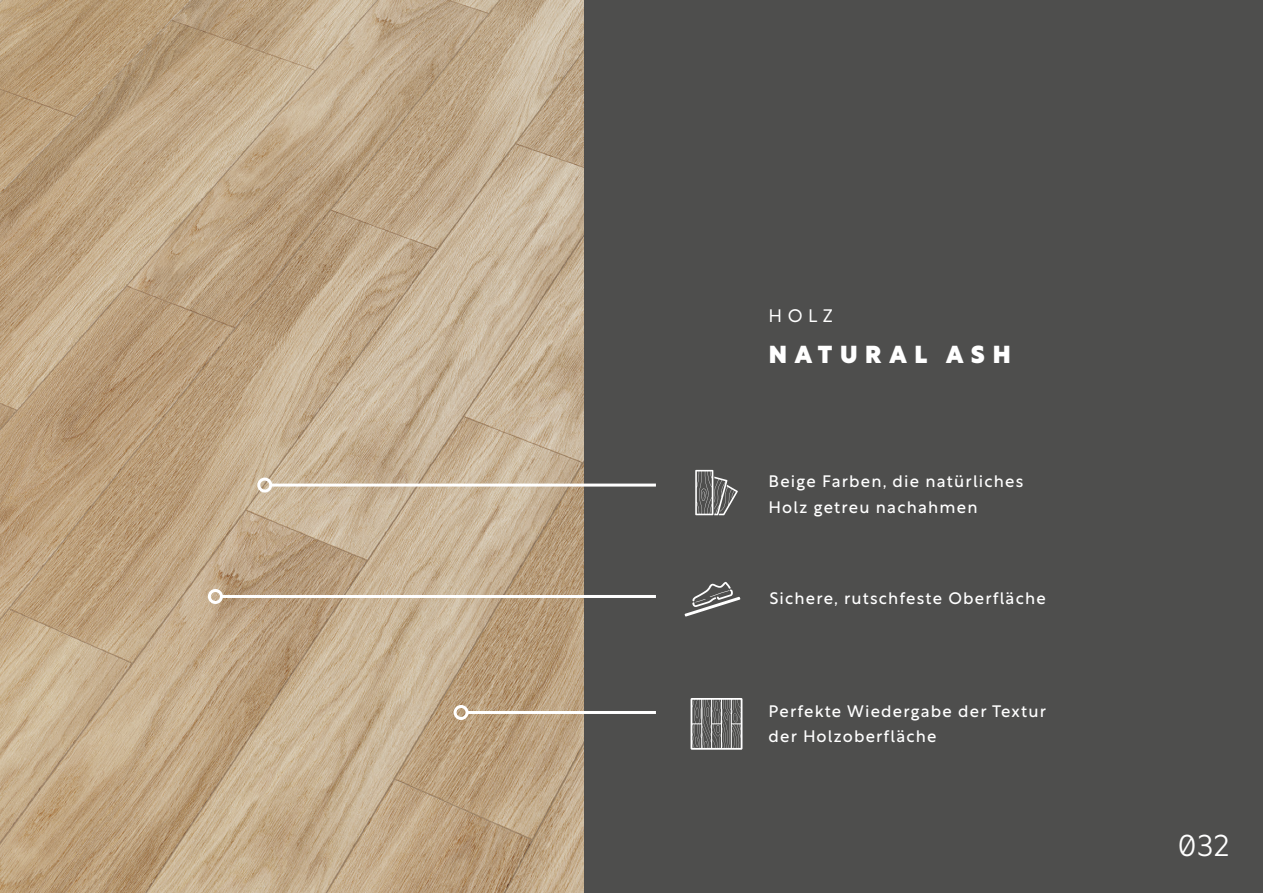
<style>
.page{position:relative;width:1263px;height:893px;background:#4e4e4d}
.page>*{position:absolute;margin:0;border:0;box-sizing:border-box;transform-origin:0 0}
.t1{font:300 30px "Rustica";color:#fff}
.t2{font:900 24px "Rustica";letter-spacing:.32em;color:#fff}
.t3{font:300 18px "Rustica";color:#fff}
.t4{font:16.5px/25.5px "Rustica";letter-spacing:.07em;color:#fff}
</style>
<div class="page">
<img style="left:0;top:0;width:583px;height:893px">
<hr style="left:271px;top:484px;width:385px;height:3px;background:#fff">
<div style="left:257px;top:478px;width:15px;height:15px;border:3px solid #fff;border-radius:50%"></div>
<hr style="left:221px;top:595px;width:435px;height:3px;background:#fff">
<div style="left:208px;top:589px;width:15px;height:15px;border:3px solid #fff;border-radius:50%"></div>
<hr style="left:467px;top:711px;width:189px;height:3px;background:#fff">
<div style="left:454px;top:705px;width:15px;height:15px;border:3px solid #fff;border-radius:50%"></div>
<svg style="left:695px;top:470px;width:43px;height:45px"></svg>
<svg style="left:690px;top:698px;width:52px;height:52px"></svg>
<svg style="left:684px;top:582px;width:56px;height:35px"></svg>
<p class="t3" style="left:769px;top:300px;width:66px">HOLZ</p>
<h2 class="t2" style="left:769px;top:333px;width:243px">NATURAL ASH</h2>
<p class="t4" style="left:769px;top:467px;width:256px">Beige Farben, die natürliches<br>Holz getreu nachahmen</p>
<p class="t4" style="left:769px;top:583px;width:278px">Sichere, rutschfeste Oberfläche</p>
<p class="t4" style="left:769px;top:696px;width:279px">Perfekte Wiedergabe der Textur der Holzoberfläche</p>
<h1 class="t1" style="left:1178px;top:819px;width:53px">032</h1>
</div>
